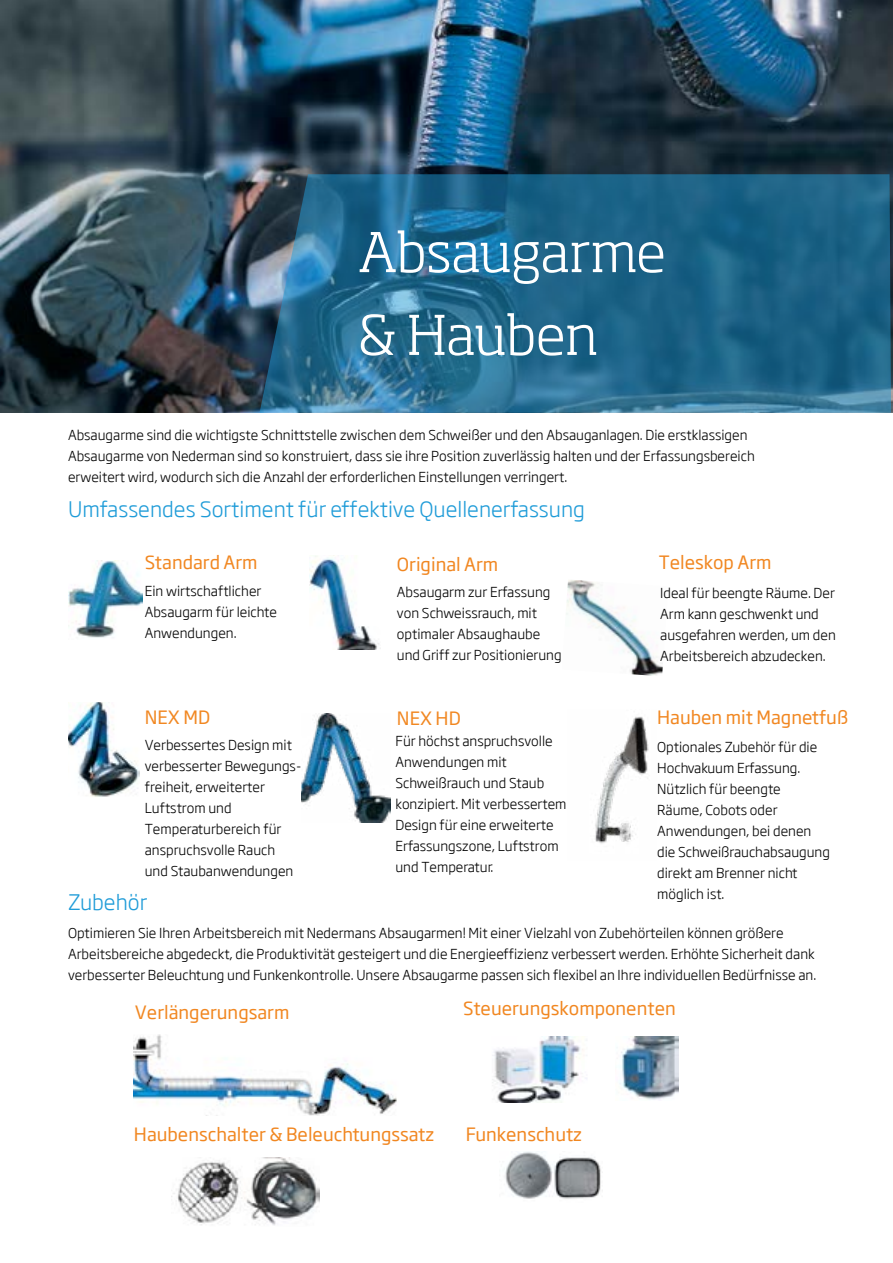
<style>
.page{position:relative;width:893px;height:1263px;background:#fff}
.page>*{position:absolute;margin:0;border:0;box-sizing:border-box;transform-origin:0 0}
.t1{font:300 54px/82.8px "Soho Std";letter-spacing:-.005em;color:#fff}
.t2{font:300 21px "Soho Gothic Pro";color:#209cd8}
.t3{font:18px "Soho Gothic Pro";color:#f18721}
.t4{font:300 13.5px/21px "Soho Gothic Pro";color:#000}
</style>
<div class="page">
<img style="left:69px;top:561px;width:73px;height:77px">
<img style="left:0;top:0;width:893px;height:413px">
<img style="left:68px;top:702px;width:72px;height:95px">
<img style="left:310px;top:556px;width:69px;height:94px">
<svg style="left:260px;top:174px;width:633px;height:239px;fill:#1d6487"></svg>
<img style="left:302px;top:714px;width:88px;height:109px">
<img style="left:566px;top:580px;width:97px;height:96px">
<img style="left:134px;top:1035px;width:263px;height:80px">
<img style="left:595px;top:716px;width:54px;height:128px">
<img style="left:492px;top:1037px;width:95px;height:65px">
<img style="left:619px;top:1037px;width:59px;height:63px">
<img style="left:171px;top:1157px;width:149px;height:69px">
<img style="left:504px;top:1152px;width:97px;height:47px">
<h1 class="t1" style="left:358px;top:210px;width:309px">Absaugarme &amp; Hauben</h1>
<p class="t4" style="left:68px;top:424px;width:688px">Absaugarme sind die wichtigste Schnittstelle zwischen dem Schweißer und den Absauganlagen. Die erstklassigen<br>Absaugarme von Nederman sind so konstruiert, dass sie ihre Position zuverlässig halten und der Erfassungsbereich erweitert wird, wodurch sich die Anzahl der erforderlichen Einstellungen verringert.</p>
<h2 class="t2" style="left:68px;top:493px;width:518px">Umfassendes Sortiment für effektive Quellenerfassung</h2>
<h3 class="t3" style="left:145px;top:548px;width:114px">Standard Arm</h3>
<p class="t4" style="left:145px;top:580px;width:134px">Ein wirtschaftlicher<br>Absaugarm für leichte<br>Anwendungen.</p>
<p class="t4" style="left:397px;top:580px;width:166px">Absaugarm zur Erfassung von Schweissrauch, mit optimaler Absaughaube und Griff zur Positionierung</p>
<h3 class="t3" style="left:397px;top:550px;width:103px">Original Arm</h3>
<h3 class="t3" style="left:659px;top:548px;width:114px">Teleskop Arm</h3>
<p class="t4" style="left:660px;top:582px;width:177px">Ideal für beengte Räume. Der<br>Arm kann geschwenkt und ausgefahren werden, um den<br>Arbeitsbereich abzudecken.</p>
<h3 class="t3" style="left:657px;top:703px;width:193px">Hauben mit Magnetfuß</h3>
<h3 class="t3" style="left:145px;top:703px;width:67px">NEX MD</h3>
<p class="t4" style="left:145px;top:733px;width:158px">Verbessertes Design mit verbesserter Bewegungs&shy;freiheit, erweiterter<br>Luftstrom und<br>Temperaturbereich für anspruchsvolle Rauch und Staubanwendungen</p>
<h3 class="t3" style="left:397px;top:704px;width:65px">NEX HD</h3>
<p class="t4" style="left:395px;top:730px;width:173px">Für höchst anspruchsvolle<br>Anwendungen mit<br>Schweißrauch und Staub konzipiert. Mit verbessertem<br>Design für eine erweiterte<br>Erfassungszone, Luftstrom und Temperatur.</p>
<p class="t4" style="left:657px;top:735px;width:174px">Optionales Zubehör für die<br>Hochvakuum Erfassung.<br>Nützlich für beengte<br>Räume, Cobots oder<br>Anwendungen, bei denen die Schweißrauchabsaugung direkt am Brenner nicht möglich ist.</p>
<h2 class="t2" style="left:68px;top:885px;width:81px">Zubehör</h2>
<p class="t4" style="left:68px;top:922px;width:750px">Optimieren Sie Ihren Arbeitsbereich mit Nedermans Absaugarmen! Mit einer Vielzahl von Zubehörteilen können größere<br>Arbeitsbereiche abgedeckt, die Produktivität gesteigert und die Energieeffizienz verbessert werden. Erhöhte Sicherheit dank verbesserter Beleuchtung und Funkenkontrolle. Unsere Absaugarme passen sich flexibel an Ihre individuellen Bedürfnisse an.</p>
<h3 class="t3" style="left:135px;top:998px;width:156px">Verlängerungsarm</h3>
<h3 class="t3" style="left:463px;top:994px;width:214px">Steuerungskomponenten</h3>
<h3 class="t3" style="left:134px;top:1120px;width:302px">Haubenschalter &amp; Beleuchtungssatz</h3>
<h3 class="t3" style="left:466px;top:1120px;width:118px">Funkenschutz</h3>
</div>
